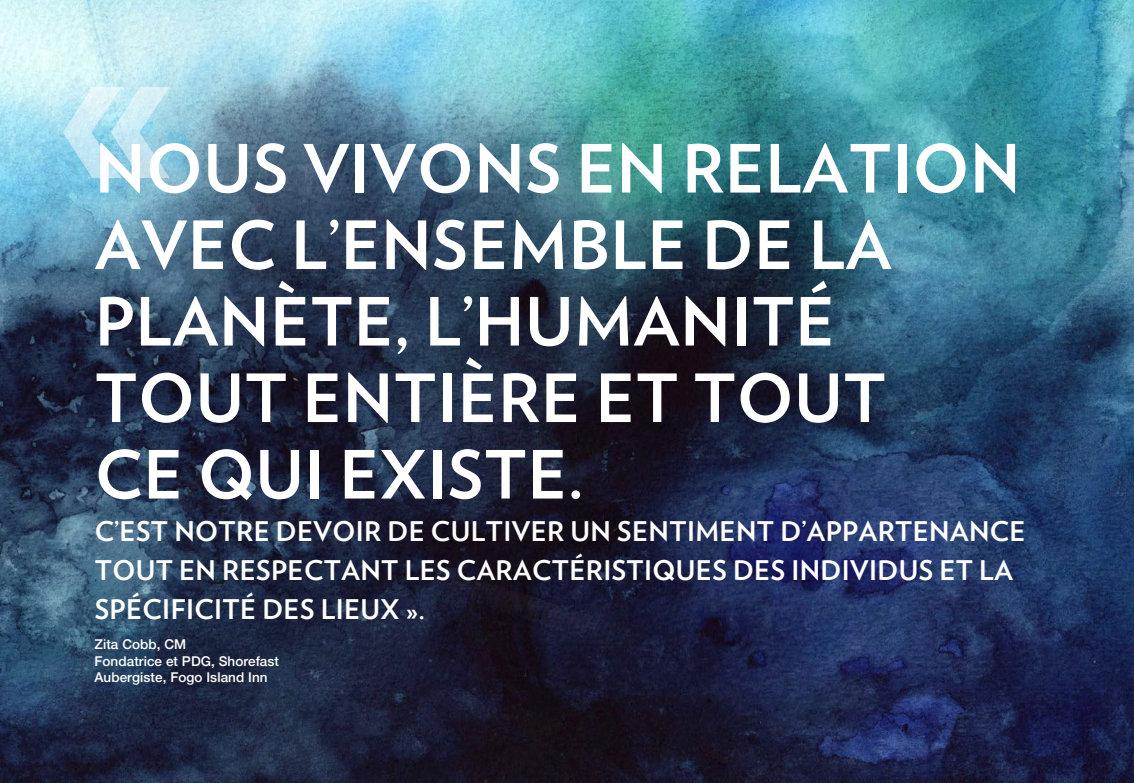
<style>
.page{position:relative;width:1134px;height:783px;background:#fff}
.page>*{position:absolute;margin:0;border:0;box-sizing:border-box;transform-origin:0 0}
.Extra_Big_Quote{font:700 66.3px/76.5px "Verlag";letter-spacing:.015em;color:#fff}
.Big_quote{font:700 27px/39px "Verlag";letter-spacing:.015em;color:#fff}
.attirubtion{font:500 13.5px/16.5px "Helvetica Neue";letter-spacing:.005em;color:#fff}
</style>
<div class="page">
<img style="left:0;top:0;width:1134px;height:783px">
<svg style="left:63px;top:87px;width:107px;height:91px;background:#b5e1ee"></svg>
<p class="Extra_Big_Quote" style="left:95px;top:127px;width:927px">NOUS VIVONS EN RELATION<br>AVEC L’ENSEMBLE DE LA<br>PLANÈTE, L’HUMANITÉ<br>TOUT ENTIÈRE ET TOUT<br>CE QUI EXISTE.</p>
<p class="Big_quote" style="left:95px;top:511px;width:933px">C’EST NOTRE DEVOIR DE CULTIVER UN SENTIMENT D’APPARTENANCE<br>TOUT EN RESPECTANT LES CARACTÉRISTIQUES DES INDIVIDUS ET LA<br>SPÉCIFICITÉ DES LIEUX ».</p>
<p class="attirubtion" style="left:94px;top:635px;width:186px">Zita Cobb, CM<br>Fondatrice et PDG, Shorefast<br>Aubergiste, Fogo Island Inn</p>
</div>
